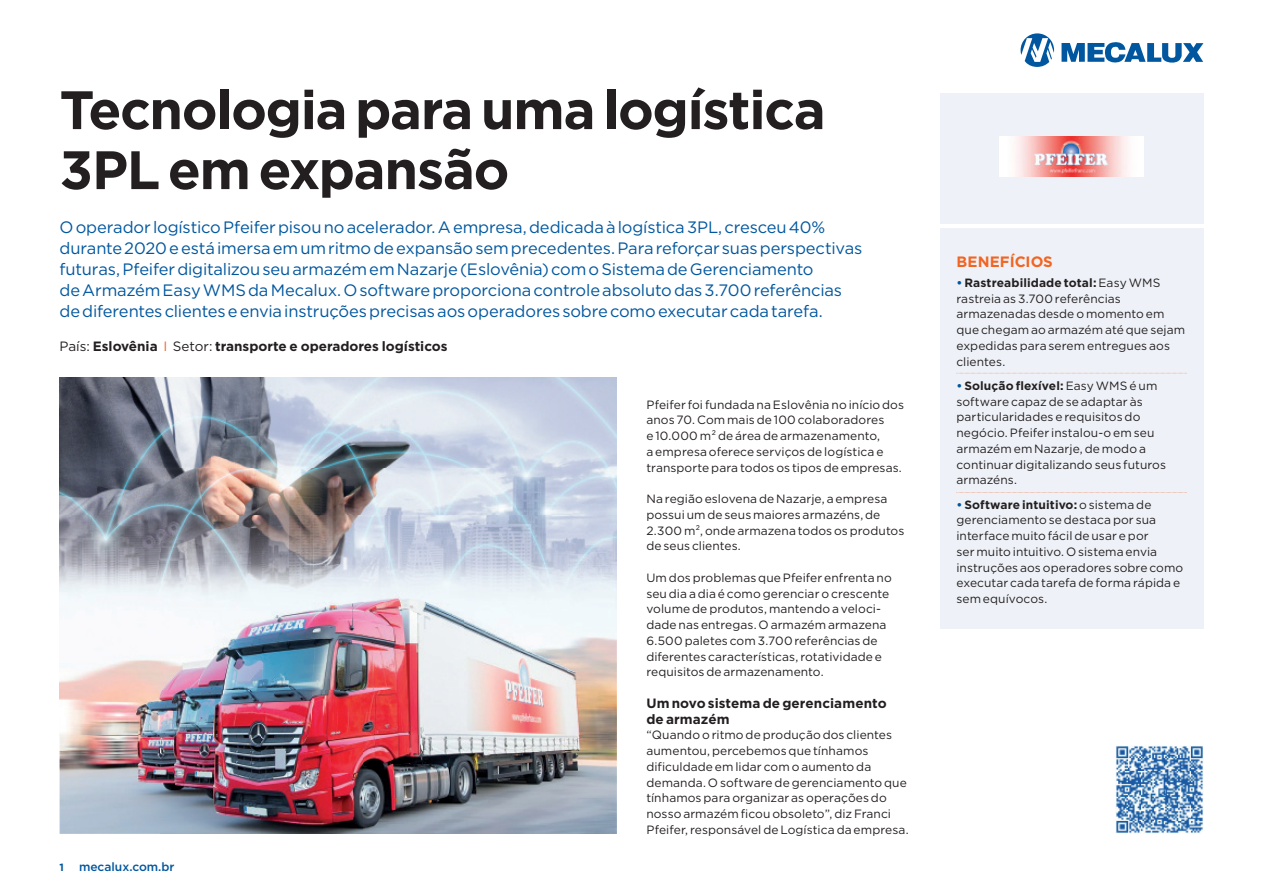
<style>
.page{position:relative;width:1263px;height:893px;background:#fff}
.page>*{position:absolute;margin:0;border:0;box-sizing:border-box;transform-origin:0 0}
.t1{font:700 54px/60px "Gotham";letter-spacing:-.025em;color:#231f20}
.t2{font:16.5px/21px "Gotham";letter-spacing:-.01em;color:#01579f}
.t3{font:700 15px "Gotham";color:#f36421}
.t4{font:700 13.5px/15.8px "Gotham";color:#231f20}
.t5{font:12px/15.8px "Gotham";letter-spacing:.005em;color:#231f20}
.t6{font:500 12px "Gotham";color:#01579f}
.t7{font:700 10.5px "Gotham";color:#01579f}
.s1{font-weight:400}
.s2{font-weight:400;color:#f36421}
.s3{font-weight:700;color:#01579f}
.s4{font-weight:700}
</style>
<div class="page">
<svg style="left:1020px;top:33px;width:34px;height:34px"></svg>
<svg style="left:1061px;top:42px;width:142px;height:21px"></svg>
<div style="left:940px;top:94px;width:263px;height:130px;background:#eef2f8"></div>
<img style="left:1115px;top:746px;width:88px;height:88px">
<img style="left:60px;top:377px;width:557px;height:357px">
<img style="left:60px;top:515px;width:1px;height:213px">
<img style="left:566px;top:515px;width:51px;height:213px">
<img style="left:60px;top:728px;width:101px;height:106px">
<img style="left:161px;top:734px;width:456px;height:100px">
<img style="left:999px;top:137px;width:145px;height:40px">
<div style="left:940px;top:229px;width:263px;height:400px;background:#eef2f8"></div>
<svg style="left:956px;top:373px;width:231px;height:1px"></svg>
<svg style="left:956px;top:492px;width:231px;height:1px"></svg>
<h1 class="t1" style="left:60px;top:80px;width:768px">Tecnologia para uma logística<br>3PL em expansão</h1>
<p class="t2" style="left:60px;top:216px;width:804px">O operador logístico Pfeifer pisou no acelerador. A empresa, dedicada à logística 3PL, cresceu 40% durante 2020 e está imersa em um ritmo de expansão sem precedentes. Para reforçar suas perspectivas futuras, Pfeifer digitalizou seu armazém em Nazarje (Eslovênia) com o Sistema de Gerenciamento<br>de Armazém Easy WMS da Mecalux. O software proporciona controle absoluto das 3.700 referências de diferentes clientes e envia instruções precisas aos operadores sobre como executar cada tarefa.</p>
<p class="t4" style="left:60px;top:338px;width:390px"><span class="s1">País:</span> Eslovênia <span class="s2">I</span> <span class="s1">Setor:</span> transporte e operadores logísticos</p>
<p class="t7" style="left:60px;top:860px;width:6px">1</p>
<p class="t6" style="left:79px;top:859px;width:97px">mecalux.com.br</p>
<p class="t5" style="left:646px;top:396px;width:259px">Pfeifer foi fundada na Eslovênia no início dos anos 70. Com mais de 100 colaboradores<br>e 10.000 m² de área de armazenamento,<br>a empresa oferece serviços de logística e transporte para todos os tipos de empresas.</p>
<p class="t5" style="left:646px;top:491px;width:259px">Na região eslovena de Nazarje, a empresa possui um de seus maiores armazéns, de 2.300 m², onde armazena todos os produtos de seus clientes.</p>
<p class="t5" style="left:646px;top:569px;width:247px">Um dos problemas que Pfeifer enfrenta no seu dia a dia é como gerenciar o crescente volume de produtos, mantendo a veloci&shy;dade nas entregas. O armazém armazena 6.500 paletes com 3.700 referências de diferentes características, rotatividade e requisitos de armazenamento.</p>
<p class="t4" style="left:646px;top:695px;width:242px">Um novo sistema de gerenciamento de armazém</p>
<p class="t5" style="left:646px;top:727px;width:264px">“Quando o ritmo de produção dos clientes aumentou, percebemos que tínhamos dificuldade em lidar com o aumento da demanda. O software de gerenciamento que tínhamos para organizar as operações do nosso armazém ficou obsoleto”, diz Franci Pfeifer, responsável de Logística da empresa.</p>
<p class="t3" style="left:956px;top:252px;width:98px">BENEFÍCIOS</p>
<p class="t5" style="left:956px;top:274px;width:230px"><span class="s3">•</span> <span class="s4">Rastreabilidade total:</span> Easy WMS rastreia as 3.700 referências armazenadas desde o momento em que chegam ao armazém até que sejam expedidas para serem entregues aos clientes.</p>
<p class="t5" style="left:956px;top:377px;width:211px"><span class="s3">•</span> <span class="s4">Solução flexível:</span> Easy WMS é um software capaz de se adaptar às particularidades e requisitos do negócio. Pfeifer instalou-o em seu armazém em Nazarje, de modo a continuar digitalizando seus futuros armazéns.</p>
<p class="t5" style="left:956px;top:496px;width:228px"><span class="s3">•</span> <span class="s4">Software intuitivo:</span> o sistema de gerenciamento se destaca por sua interface muito fácil de usar e por<br>ser muito intuitivo. O sistema envia instruções aos operadores sobre como executar cada tarefa de forma rápida e sem equívocos.</p>
</div>
